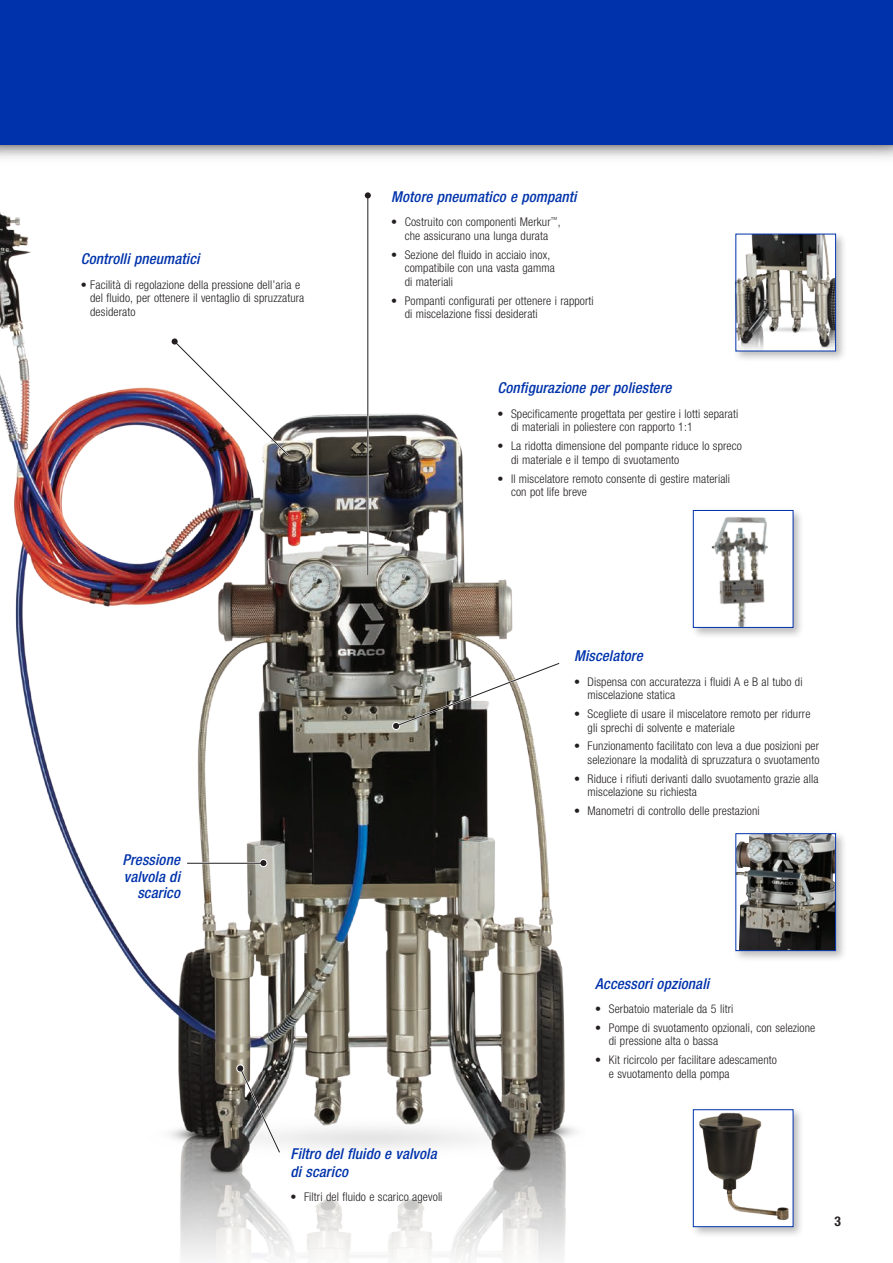
<style>
.page{position:relative;width:893px;height:1263px;background:#fff}
.page>*{position:absolute;margin:0;border:0;box-sizing:border-box;transform-origin:0 0}
.t1{font:italic 500 condensed 15px/16.5px "Helvetica Neue LT Std";letter-spacing:.01em;color:#0033ab}
.t2{font:700 condensed 13.5px "Helvetica Neue LT Std";color:#231f20}
.t3{font:300 condensed 12px/13.5px "Helvetica Neue LT Std";letter-spacing:.01em;color:#231f20}
</style>
<div class="page">
<div style="left:0;top:0;width:893px;height:145px;background:#0033ab"></div>
<img style="left:0;top:212px;width:576px;height:1049px">
<div style="left:690px;top:508px;width:114px;height:131px;background:#231f20;opacity:.3"></div>
<img style="left:695px;top:512px;width:96px;height:114px">
<div style="left:693px;top:510px;width:100px;height:118px;border:1px solid #0033ab"></div>
<div style="left:733px;top:831px;width:114px;height:131px;background:#231f20;opacity:.3"></div>
<img style="left:738px;top:835px;width:96px;height:114px">
<div style="left:736px;top:833px;width:100px;height:118px;border:1px solid #0033ab"></div>
<div style="left:733px;top:231px;width:114px;height:131px;background:#231f20;opacity:.3"></div>
<img style="left:738px;top:236px;width:96px;height:113px">
<div style="left:736px;top:234px;width:100px;height:117px;border:1px solid #0033ab"></div>
<div style="left:690px;top:1107px;width:114px;height:131px;background:#231f20;opacity:.3"></div>
<img style="left:695px;top:1112px;width:96px;height:113px">
<div style="left:693px;top:1109px;width:100px;height:118px;border:1px solid #0033ab"></div>
<hr style="left:367px;top:195px;width:2px;height:380px;background:#fff">
<svg style="left:365px;top:192px;width:6px;height:6px"></svg>
<hr style="left:367px;top:195px;width:1px;height:380px;background:#231f20">
<svg style="left:171px;top:337px;width:8px;height:9px"></svg>
<img style="left:172px;top:339px;width:119px;height:119px">
<svg style="left:393px;top:661px;width:168px;height:68px"></svg>
<hr style="left:187px;top:862px;width:74px;height:2px;background:#fff">
<svg style="left:259px;top:859px;width:8px;height:8px"></svg>
<svg style="left:260px;top:860px;width:6px;height:6px"></svg>
<hr style="left:187px;top:863px;width:76px;height:1px;background:#231f20">
<svg style="left:237px;top:1065px;width:47px;height:95px"></svg>
<p class="t1" style="left:81px;top:251px;width:120px">Controlli pneumatici</p>
<p class="t3" style="left:90px;top:278px;width:216px;text-indent:-9px">• Facilità di regolazione della pressione dell’aria e del fluido, per ottenere il ventaglio di spruzzatura desiderato</p>
<p class="t1" style="left:391px;top:189px;width:187px">Motore pneumatico e pompanti</p>
<p class="t3" style="left:391px;top:215px;width:171px;text-align:center">• Costruito con componenti Merkur<sup>™</sup>, che assicurano una lunga durata</p>
<p class="t3" style="left:405px;top:248px;width:152px;text-indent:-14px">• Sezione del fluido in acciaio inox, compatibile con una vasta gamma di materiali</p>
<p class="t3" style="left:405px;top:294px;width:191px;text-indent:-14px">• Pompanti configurati per ottenere i rapporti di miscelazione fissi desiderati</p>
<p class="t1" style="left:497px;top:380px;width:176px">Configurazione per poliestere</p>
<p class="t3" style="left:511px;top:407px;width:229px;text-indent:-14px">• Specificamente progettata per gestire i lotti separati di materiali in poliestere con rapporto 1:1</p>
<p class="t3" style="left:511px;top:439px;width:232px;text-indent:-14px">• La ridotta dimensione del pompante riduce lo spreco di materiale e il tempo di svuotamento</p>
<p class="t3" style="left:511px;top:471px;width:221px;text-indent:-14px">• Il miscelatore remoto consente di gestire materiali con pot life breve</p>
<p class="t1" style="left:122px;top:852px;width:59px;text-align:right">Pressione valvola di scarico</p>
<p class="t1" style="left:291px;top:1145px;width:148px;line-height:18px">Filtro del fluido e valvola di scarico</p>
<p class="t3" style="left:291px;top:1190px;width:153px">• Filtri del fluido e scarico agevoli</p>
<p class="t1" style="left:574px;top:648px;width:70px">Miscelatore</p>
<p class="t3" style="left:588px;top:674px;width:216px;text-indent:-14px">• Dispensa con accuratezza i fluidi A e B al tubo di miscelazione statica</p>
<p class="t3" style="left:588px;top:707px;width:224px;text-indent:-14px">• Scegliete di usare il miscelatore remoto per ridurre gli sprechi di solvente e materiale</p>
<p class="t3" style="left:574px;top:739px;width:247px;text-align:right">• Funzionamento facilitato con leva a due posizioni per selezionare la modalità di spruzzatura o svuotamento</p>
<p class="t3" style="left:588px;top:772px;width:233px;text-indent:-14px">• Riduce i rifiuti derivanti dallo svuotamento grazie alla miscelazione su richiesta</p>
<p class="t3" style="left:574px;top:804px;width:187px">• Manometri di controllo delle prestazioni</p>
<p class="t1" style="left:595px;top:975px;width:115px">Accessori opzionali</p>
<p class="t3" style="left:595px;top:1002px;width:139px">• Serbatoio materiale da 5 litri</p>
<p class="t3" style="left:609px;top:1021px;width:208px;text-indent:-14px">• Pompe di svuotamento opzionali, con selezione di pressione alta o bassa</p>
<p class="t3" style="left:609px;top:1053px;width:170px;text-indent:-14px">• Kit ricircolo per facilitare adescamento e svuotamento della pompa</p>
<p class="t2" style="left:834px;top:1213px;width:8px">3</p>
</div>
